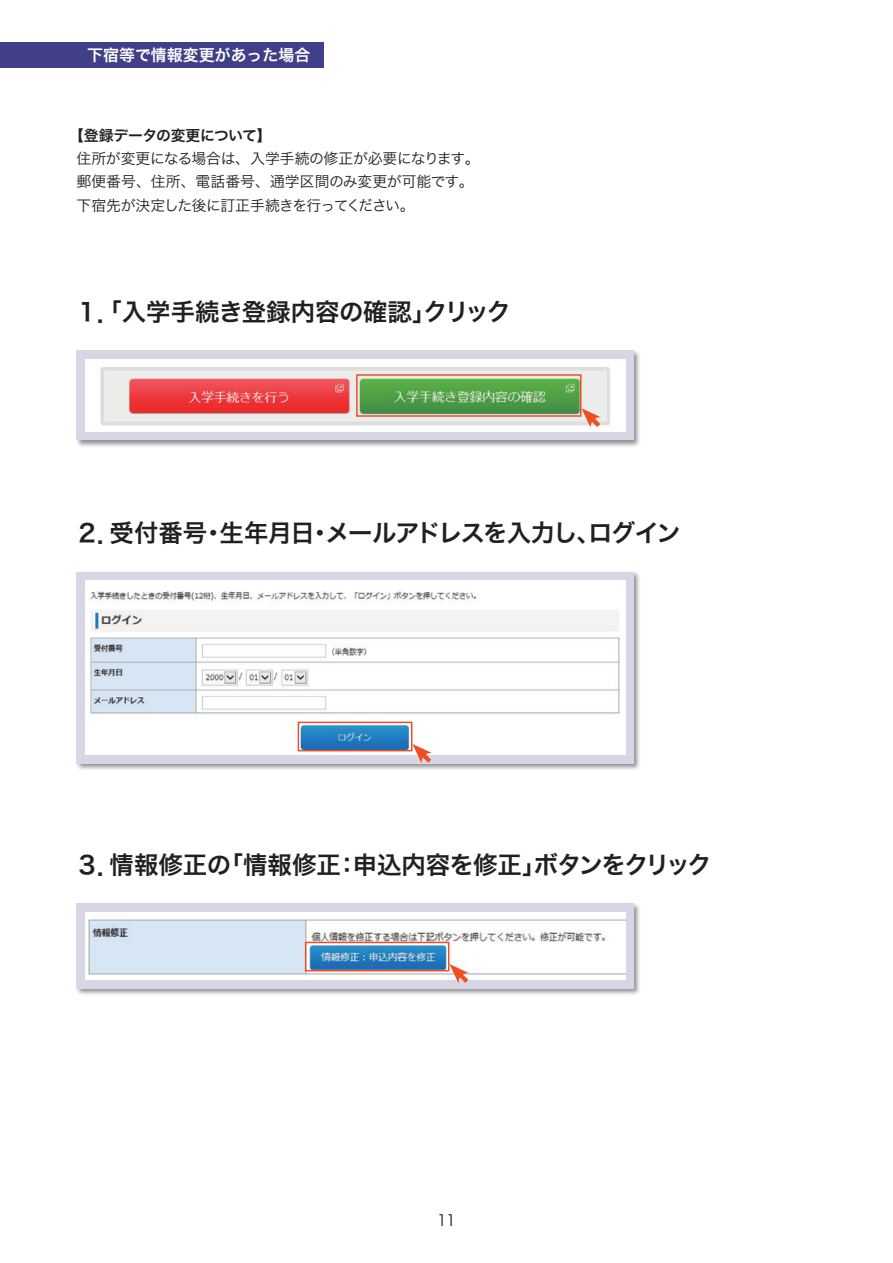
<style>
.page{position:relative;width:893px;height:1263px;background:#fff}
.page>*{position:absolute;margin:0;border:0;box-sizing:border-box;transform-origin:0 0}
.t1{font:24.45px "Hira Kaku Pro W6";letter-spacing:-.025em;color:#231f20}
.t2{font:24.45px "Hira Kaku Pro W6";letter-spacing:-.055em;color:#231f20}
.t3{font:15.9px "Hira Kaku Pro W6";color:#fff}
.t4{font:15.9px "Avant Garde";color:#231f20}
.t5{font:14.85px "Hira Kaku Pro W3";letter-spacing:-.025em;color:#231f20}
.t6{font:14.85px "Hira Kaku Pro W3";color:#231f20}
.t7{font:14.85px "Hira Kaku Pro W3";letter-spacing:-.05em;color:#231f20}
.t8{font:14.85px "Hira Kaku Pro W6";letter-spacing:-.025em;color:#231f20}
</style>
<div class="page">
<div style="left:75px;top:349px;width:566px;height:99px;background:#231f20;opacity:.5"></div>
<div style="left:77px;top:351px;width:557px;height:89px;background:#d8d5e5"></div>
<div style="left:75px;top:570px;width:566px;height:201px;background:#231f20;opacity:.5"></div>
<div style="left:77px;top:572px;width:557px;height:191px;background:#d8d5e5"></div>
<div style="left:75px;top:902px;width:566px;height:94px;background:#231f20;opacity:.5"></div>
<div style="left:77px;top:904px;width:557px;height:85px;background:#d8d5e5"></div>
<img style="left:85px;top:359px;width:540px;height:72px">
<img style="left:85px;top:580px;width:540px;height:175px">
<img style="left:85px;top:912px;width:540px;height:67px">
<div style="left:0;top:43px;width:323px;height:25px;background:#413f88"></div>
<div style="left:356px;top:374px;width:225px;height:43px;border:1px solid #f04d22"></div>
<div style="left:298px;top:722px;width:114px;height:29px;border:1px solid #f04d22"></div>
<div style="left:305px;top:942px;width:144px;height:29px;border:1px solid #f04d22"></div>
<svg style="left:581px;top:408px;width:24px;height:24px"></svg>
<svg style="left:412px;top:744px;width:24px;height:23px"></svg>
<svg style="left:449px;top:964px;width:24px;height:19px"></svg>
<p class="t3" style="left:87px;top:41px;width:225px">下宿等で情報変更があった場合</p>
<p class="t8" style="left:69px;top:122px;width:204px">【登録データの変更について】</p>
<p class="t5" style="left:77px;top:145px;width:405px">住所が変更になる場合は、入学手続の修正が必要になります。</p>
<p class="t6" style="left:77px;top:169px;width:399px">郵便番号、住所、電話番号、通学区間のみ変更が可能です。</p>
<p class="t7" style="left:77px;top:192px;width:340px">下宿先が決定した後に訂正手続きを行ってください。</p>
<p class="t1" style="left:75px;top:290px;width:438px">１．「入学手続き登録内容の確認」クリック</p>
<p class="t2" style="left:75px;top:511px;width:608px">２．受付番号・生年月日・メールアドレスを入力し、ログイン</p>
<p class="t1" style="left:75px;top:843px;width:638px">３．情報修正の「情報修正：申込内容を修正」ボタンをクリック</p>
<p class="t4" style="left:438px;top:1210px;width:19px">11</p>
</div>
